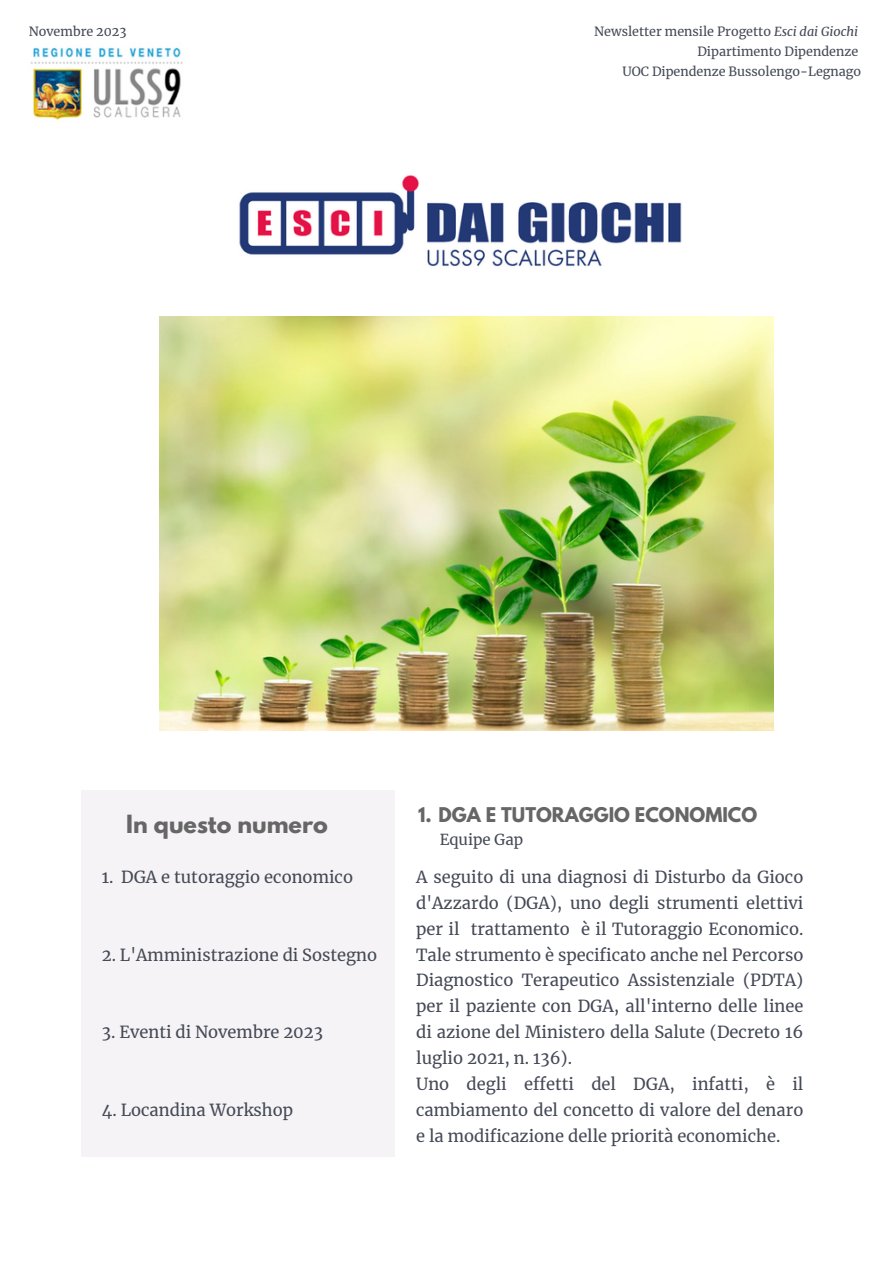
<style>
.page{position:relative;width:893px;height:1264px;background:#fff}
.page>*{position:absolute;margin:0;border:0;box-sizing:border-box;transform-origin:0 0}
.t1{font:700 22.2px "League Spartan";color:#666}
.t2{font:700 18px "League Spartan";color:#666}
.t3{font:16.5px/25.8px "Merriweather";color:#444956;text-align:justify}
.t4{font:15px "Merriweather";color:#444956}
.t5{font:12.6px "Merriweather";color:#444956}
.s1{font-style:italic}
</style>
<div class="page">
<div style="left:81px;top:789px;width:313px;height:367px;background:#f5f3f5"></div>
<img style="left:31px;top:47px;width:152px;height:73px">
<img style="left:239px;top:175px;width:443px;height:92px">
<img style="left:160px;top:317px;width:613px;height:413px">
<p class="t5" style="left:29px;top:24px;width:99px">Novembre 2023</p>
<p class="t5" style="left:594px;top:24px;width:265px">Newsletter mensile Progetto <span class="s1">Esci dai Giochi</span></p>
<p class="t5" style="left:697px;top:44px;width:162px">Dipartimento Dipendenze</p>
<p class="t5" style="left:622px;top:64px;width:240px">UOC Dipendenze Bussolengo-Legnago</p>
<p class="t1" style="left:126px;top:813px;width:203px">In questo numero</p>
<p class="t3" style="left:102px;top:864px;width:253px">1. DGA e tutoraggio economico</p>
<p class="t3" style="left:102px;top:941px;width:277px">2. L'Amministrazione di Sostegno</p>
<p class="t3" style="left:102px;top:1019px;width:223px">3. Eventi di Novembre 2023</p>
<p class="t3" style="left:102px;top:1096px;width:193px">4. Locandina Workshop</p>
<p class="t2" style="left:418px;top:806px;width:340px">1. DGA E TUTORAGGIO ECONOMICO</p>
<p class="t4" style="left:439px;top:830px;width:85px">Equipe Gap</p>
<p class="t3" style="left:416px;top:864px;width:389px">A seguito di una diagnosi di Disturbo da Gioco d'Azzardo (DGA), uno degli strumenti elettivi per il trattamento è il Tutoraggio Economico.<br>Tale strumento è specificato anche nel Percorso Diagnostico Terapeutico Assistenziale (PDTA) per il paziente con DGA, all'interno delle linee di azione del Ministero della Salute (Decreto 16 luglio 2021, n. 136).</p>
<p class="t3" style="left:416px;top:1071px;width:388px">Uno degli effetti del DGA, infatti, è il cambiamento del concetto di valore del denaro e la modificazione delle priorità economiche.</p>
</div>
